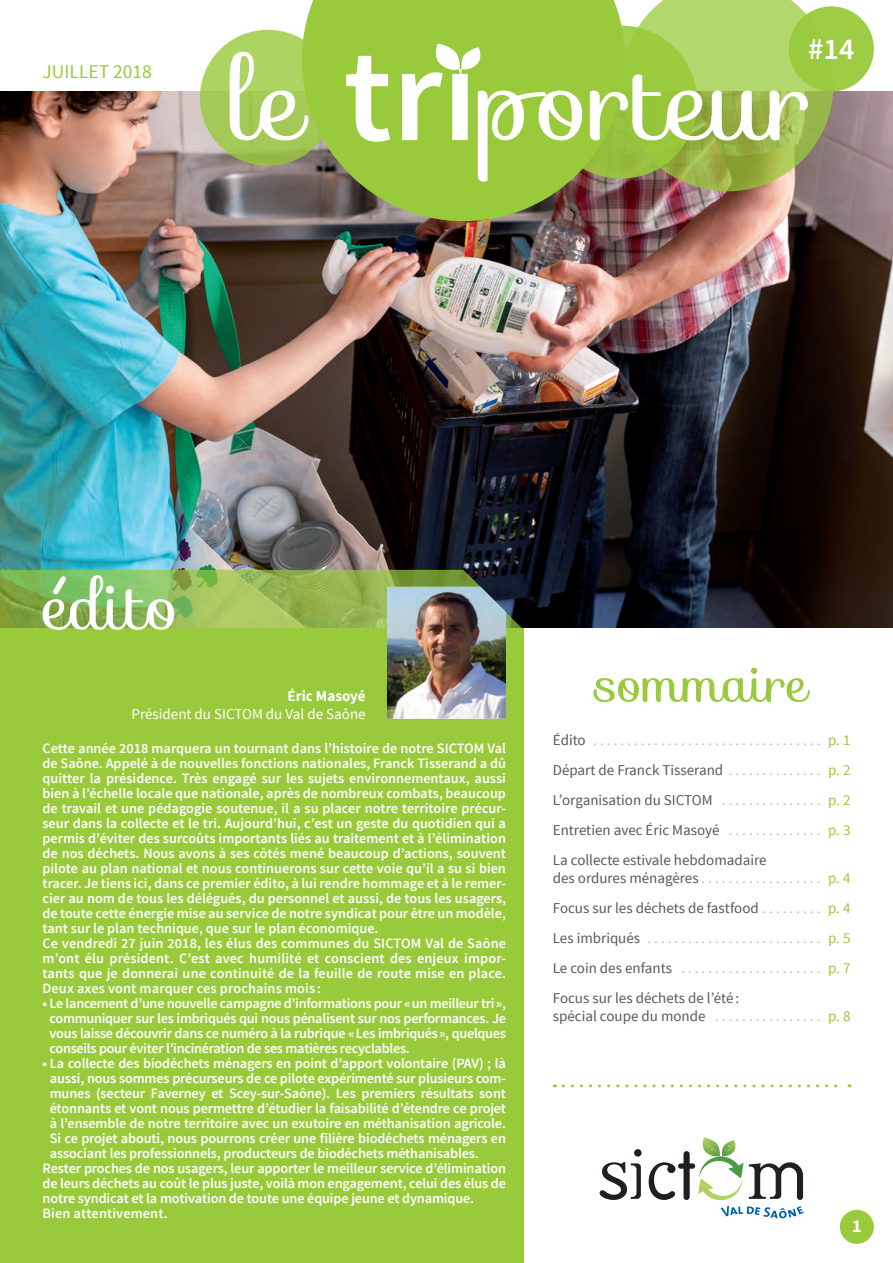
<style>
.page{position:relative;width:893px;height:1263px;background:#fff}
.page>*{position:absolute;margin:0;border:0;box-sizing:border-box;transform-origin:0 0}
.t1{font:67.5px "Sofia";color:#fff}
.t2{font:52.5px "Sofia";color:#99ca3b}
.t3{font:600 30px "Source Sans Pro";color:#fff}
.t4{font:19.5px "Source Sans Pro";color:#99ca3b}
.t5{font:700 18px "Source Sans Pro";color:#fff}
.t6{font:15px/30px "Source Sans Pro";color:#57585a;text-align:justify}
.t7{font:15px "Source Sans Pro";color:#fff}
.t8{font:700 15px "Source Sans Pro";color:#fff}
.t9{font:600 14.25px/15px "Source Sans Pro";color:#fff}
.s1{color:#bcbdc0}
.s2{color:#99ca3b}
</style>
<div class="page">
<img style="left:0;top:91px;width:893px;height:536px">
<svg style="left:302px;top:0;width:323px;height:221px;background:#8fad44"></svg>
<div style="left:544px;top:26px;width:153px;height:153px;background:#99ca3b;border-radius:50%"></div>
<svg style="left:621px;top:0;width:212px;height:191px;background:#adc171"></svg>
<div style="left:200px;top:30px;width:136px;height:136px;background:#add462;border-radius:50%"></div>
<div style="left:789px;top:6px;width:85px;height:85px;background:#9ecc44;border-radius:50%"></div>
<svg style="left:433px;top:43px;width:50px;height:9px"></svg>
<svg style="left:230px;top:52px;width:578px;height:130px;fill:#99ca3f"></svg>
<svg style="left:721px;top:1206px;width:83px;height:12px"></svg>
<svg style="left:600px;top:1149px;width:42px;height:51px"></svg>
<svg style="left:649px;top:1137px;width:154px;height:63px"></svg>
<svg style="left:563px;top:1084px;width:287px;height:3px"></svg>
<div style="left:840px;top:1210px;width:34px;height:34px;background:#99ca3b;border-radius:50%"></div>
<svg style="left:0;top:570px;width:523px;height:693px;background:#97c73c"></svg>
<img style="left:387px;top:587px;width:119px;height:132px">
<h3 class="t4" style="left:43px;top:60px;width:111px">juillet 2018</h3>
<h3 class="t3" style="left:808px;top:30px;width:48px">#14</h3>
<h1 class="t1" style="left:43px;top:553px;width:138px">édito</h1>
<p class="t8" style="left:287px;top:687px;width:80px">Éric Masoyé</p>
<p class="t7" style="left:131px;top:705px;width:236px">Président du SICTOM du Val de Saône</p>
<p class="t9" style="left:43px;top:741px;width:465px">Cette année 2018 marquera un tournant dans l’histoire de notre SICTOM Val de Saône. Appelé à de nouvelles fonctions nationales, Franck Tisserand a dû quitter la présidence. Très engagé sur les sujets environnementaux, aussi bien à l’échelle locale que nationale, après de nombreux combats, beaucoup de travail et une pédagogie soutenue, il a su placer notre territoire précur&shy;seur dans la collecte et le tri. Aujourd’hui, c’est un geste du quotidien qui a permis d’éviter des surcoûts importants liés au traitement et à l’élimination de nos déchets. Nous avons à ses côtés mené beaucoup d’actions, souvent pilote au plan national et nous continuerons sur cette voie qu’il a su si bien tracer. Je tiens ici, dans ce premier édito, à lui rendre hommage et à le remer&shy;cier au nom de tous les délégués, du personnel et aussi, de tous les usagers, de toute cette énergie mise au service de notre syndicat pour être un modèle, tant sur le plan technique, que sur le plan économique.<br>Ce vendredi 27 juin 2018, les élus des communes du SICTOM Val de Saône m’ont élu président. C’est avec humilité et conscient des enjeux impor&shy;tants que je donnerai une continuité de la feuille de route mise en place.<br>Deux axes vont marquer ces prochains mois :</p>
<p class="t9" style="left:50px;top:996px;width:458px;text-align:justify;text-indent:-7px">• Le lancement d’une nouvelle campagne d’informations pour «un meilleur tri», communiquer sur les imbriqués qui nous pénalisent sur nos performances. Je vous laisse découvrir dans ce numéro à la rubrique «Les imbriqués», quelques conseils pour éviter l’incinération de ses matières recyclables.</p>
<p class="t9" style="left:43px;top:1056px;width:465px">• La collecte des biodéchets ménagers en point d’apport volontaire (PAV) ; là</p>
<p class="t9" style="left:50px;top:1071px;width:458px">aussi, nous sommes précurseurs de ce pilote expérimenté sur plusieurs com-</p>
<p class="t9" style="left:50px;top:1086px;width:458px">munes (secteur Faverney et Scey-sur-Saône). Les premiers résultats sont</p>
<p class="t9" style="left:50px;top:1101px;width:458px">étonnants et vont nous permettre d’étudier la faisabilité d’étendre ce projet</p>
<p class="t9" style="left:50px;top:1116px;width:458px">à l’ensemble de notre territoire avec un exutoire en méthanisation agricole.</p>
<p class="t9" style="left:50px;top:1131px;width:458px">Si ce projet abouti, nous pourrons créer une filière biodéchets ménagers en</p>
<p class="t9" style="left:50px;top:1146px;width:430px">associant les professionnels, producteurs de biodéchets méthanisables.</p>
<p class="t9" style="left:43px;top:1161px;width:465px">Rester proches de nos usagers, leur apporter le meilleur service d’élimination</p>
<p class="t9" style="left:43px;top:1176px;width:465px">de leurs déchets au coût le plus juste, voilà mon engagement, celui des élus de</p>
<p class="t9" style="left:43px;top:1191px;width:433px">notre syndicat et la motivation de toute une équipe jeune et dynamique.</p>
<p class="t9" style="left:43px;top:1206px;width:127px">Bien attentivement.</p>
<h2 class="t2" style="left:595px;top:642px;width:214px">sommaire</h2>
<p class="t6" style="left:553px;top:725px;width:299px">Édito <span class="s1">. . . . . . . . . . . . . . . . . . . . . . . . . . . . . . . . . .</span> <span class="s2">p. 1<br></span>Départ de Franck Tisserand <span class="s1">. . . . . . . . . . . . . .</span> <span class="s2">p. 2<br></span>L’organisation du SI CTOM <span class="s1">. . . . . . . . . . . . . . .</span> <span class="s2">p. 2<br></span>Entretien avec Éric Masoyé <span class="s1">. . . . . . . . . . . . . .</span> <span class="s2">p. 3<br></span>La collecte estivale hebdomadaire</p>
<p class="t6" style="left:553px;top:863px;width:299px">des ordures ménagères <span class="s1">..................</span> <span class="s2">p. 4<br></span>Focus sur les déchets de fastfood <span class="s1">. . . . . . . . .</span> <span class="s2">p. 4<br></span>Les imbriqués <span class="s1">. . . . . . . . . . . . . . . . . . . . . . . . . .</span> <span class="s2">p. 5<br></span>Le coin des enfants <span class="s1">. . . . . . . . . . . . . . . . . . . . .</span> <span class="s2">p. 7<br></span>Focus sur les déchets de l’été :</p>
<p class="t6" style="left:553px;top:1001px;width:299px">spécial coupe du monde <span class="s1">. . . . . . . . . . . . . . . .</span> <span class="s2">p. 8</span></p>
<p class="t5" style="left:852px;top:1214px;width:11px">1</p>
</div>
